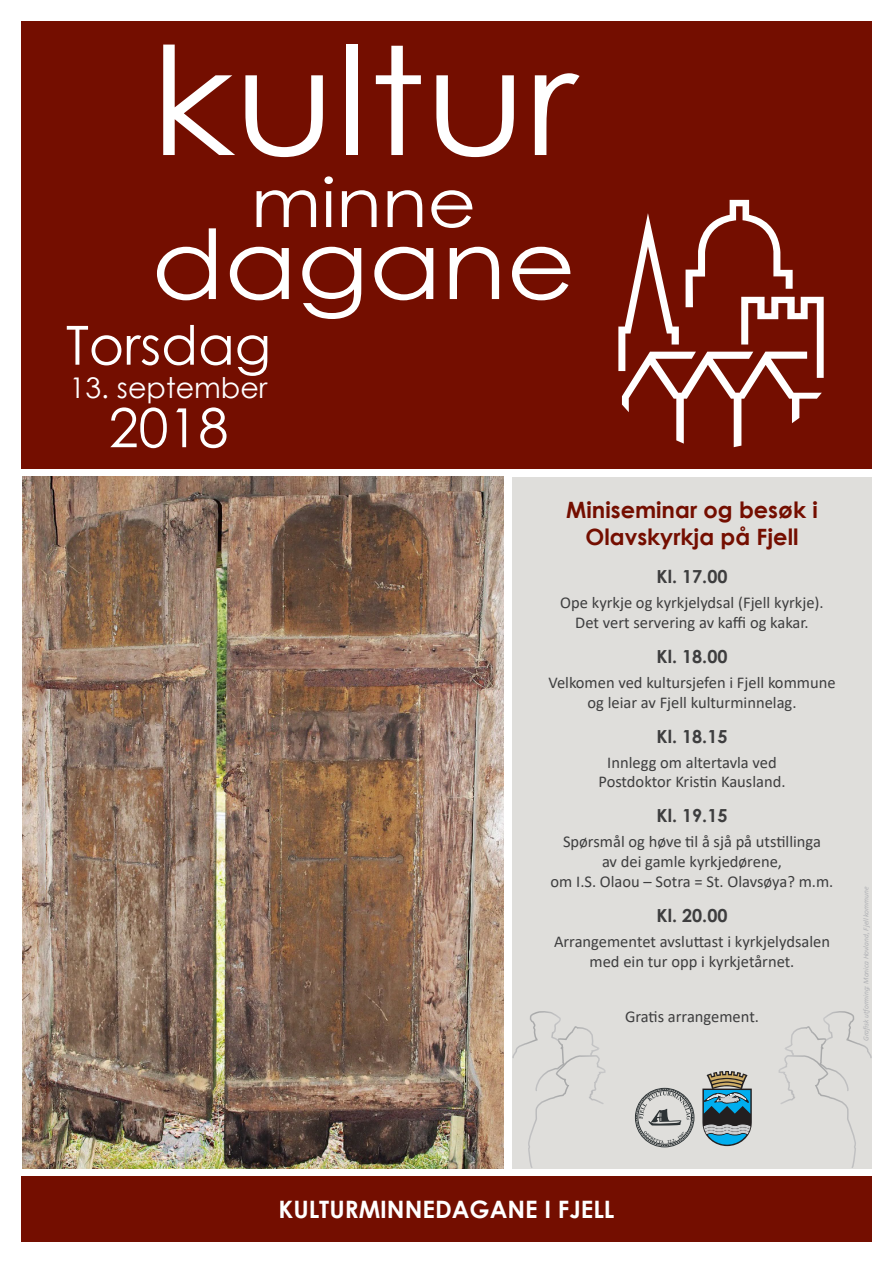
<style>
.page{position:relative;width:893px;height:1263px;background:#fff}
.page>*{position:absolute;margin:0;border:0;box-sizing:border-box;transform-origin:0 0}
.t1{font:150px "Century Gothic";color:#fff;scale:1.11 1}
.t2{font:96px "Century Gothic";color:#fff;scale:1.11 1}
.t3{font:67.5px "Century Gothic";color:#fff;scale:1.11 1}
.t4{font:54px "Century Gothic";color:#fff}
.t5{font:28.5px "Century Gothic";color:#fff}
.t6{font:700 24px "Century Gothic";color:#fff}
.t7{font:700 22.5px/27px "Century Gothic";color:#740e00;text-align:center}
.t8{font:700 18px "Century Gothic";color:#3e3e3f}
.t9{font:16.5px/19.8px "Calibri";color:#3e3e3f;text-align:center}
.t10{font:italic 7.5px "Calibri";color:#b0b1b5}
</style>
<div class="page">
<div style="left:512px;top:477px;width:360px;height:691px;background:#dfdedb"></div>
<div style="left:21px;top:21px;width:851px;height:447px;background:#740e00"></div>
<div style="left:21px;top:1177px;width:851px;height:65px;background:#740e00"></div>
<svg style="left:618px;top:200px;width:206px;height:247px"></svg>
<img style="left:22px;top:477px;width:482px;height:691px">
<div style="left:635px;top:1088px;width:59px;height:59px;border:1px solid #2d3335;border-radius:50%"></div>
<div style="left:636px;top:1089px;width:57px;height:57px;border:1px dashed #2d3335;border-radius:50%"></div>
<svg style="left:639px;top:1091px;width:52px;height:52px"></svg>
<svg style="left:702px;top:1071px;width:50px;height:75px"></svg>
<svg style="left:512px;top:1011px;width:95px;height:158px"></svg>
<svg style="left:777px;top:1011px;width:95px;height:158px"></svg>
<p class="t1" style="left:151px;top:-4px;width:385px">kultur</p>
<p class="t3" style="left:251px;top:155px;width:205px">minne</p>
<p class="t2" style="left:151px;top:197px;width:384px">dagane</p>
<p class="t4" style="left:66px;top:307px;width:207px">Torsdag</p>
<p class="t5" style="left:70px;top:367px;width:199px">13. september</p>
<p class="t4" style="left:109px;top:390px;width:121px">2018</p>
<p class="t7" style="left:566px;top:496px;width:253px">Miniseminar og besøk i<br>Olavskyrkja på Fjell</p>
<p class="t8" style="left:657px;top:563px;width:72px">Kl. 17.00</p>
<p class="t9" style="left:560px;top:592px;width:265px">Ope kyrkje og kyrkjelydsal (Fjell kyrkje).</p>
<p class="t9" style="left:575px;top:612px;width:235px">Det vert servering av kaffi og kakar.</p>
<p class="t8" style="left:657px;top:643px;width:72px">Kl. 18.00</p>
<p class="t9" style="left:548px;top:672px;width:289px">Velkomen ved kultursjefen i Fjell kommune og leiar av Fjell kulturminnelag.</p>
<p class="t8" style="left:657px;top:722px;width:72px">Kl. 18.15</p>
<p class="t9" style="left:598px;top:752px;width:189px">Innlegg om altertavla ved<br>Postdoktor Kristin Kausland.</p>
<p class="t8" style="left:657px;top:802px;width:72px">Kl. 19.15</p>
<p class="t9" style="left:551px;top:831px;width:284px">Spørsmål og høve til å sjå på utstillinga<br>av dei gamle kyrkjedørene,<br>om I.S. Olaou – Sotra = St. Olavsøya? m.m.</p>
<p class="t8" style="left:657px;top:901px;width:72px">Kl. 20.00</p>
<p class="t9" style="left:554px;top:931px;width:278px">Arrangementet avsluttast i kyrkjelydsalen med ein tur opp i kyrkjetårnet.</p>
<p class="t9" style="left:625px;top:1006px;width:136px">Gratis arrangement.</p>
<p class="t10" style="left:861px;top:1041px;width:156px;rotate:-90deg">Grafisk utforming: Monica Hovland, Fjell kommune</p>
<p class="t6" style="left:278px;top:1191px;width:337px">KULTURMINNEDAGANE I FJELL</p>
</div>
